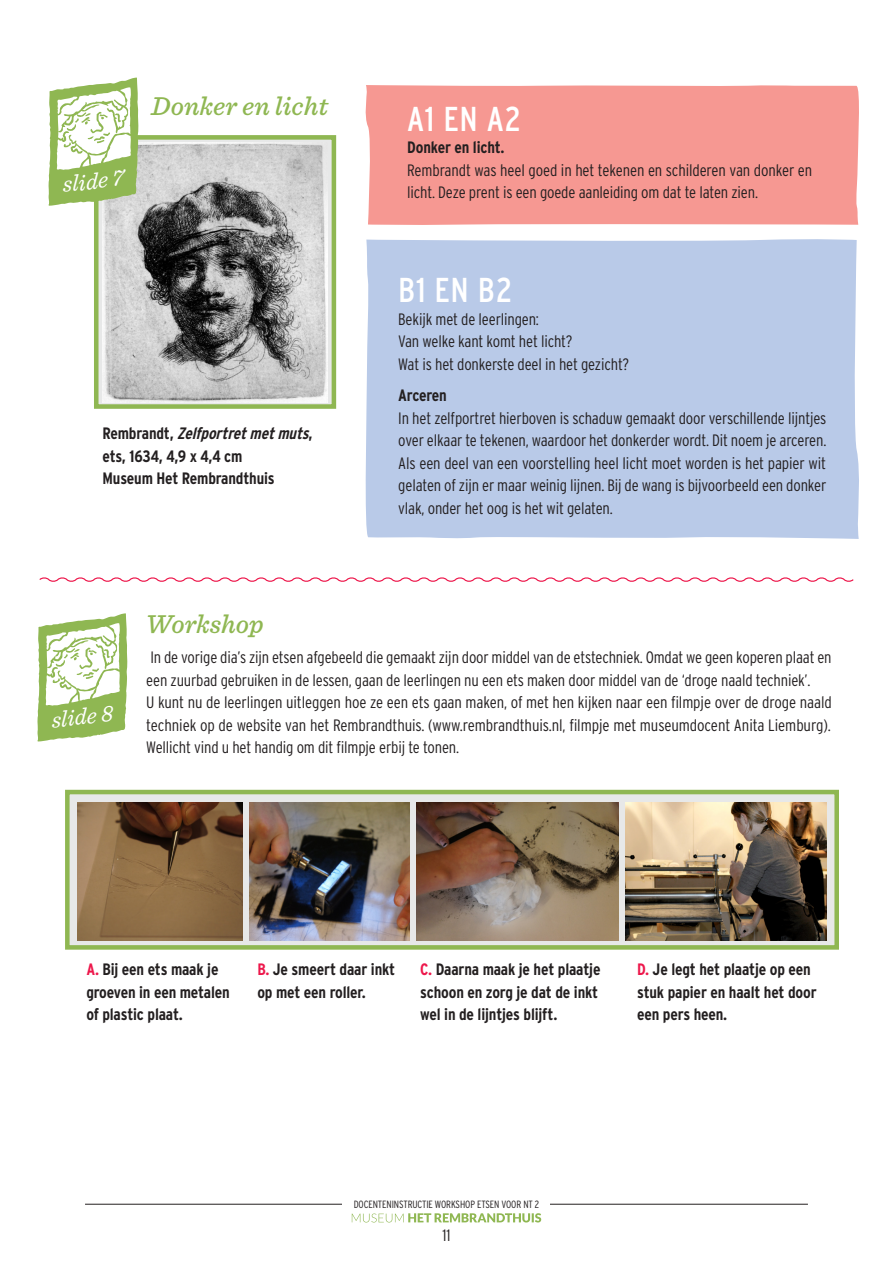
<style>
.page{position:relative;width:893px;height:1263px;background:#fff}
.page>*{position:absolute;margin:0;border:0;box-sizing:border-box;transform-origin:0 0}
.platte_tekst{font:condensed 34.5px "Interstate";letter-spacing:.02em;color:#fff}
.slide-kop{font:italic 500 27px "Sentinel";color:#8fb752}
.platte_tekst-2{font:italic 500 27px "Sentinel";color:#8fb752}
.platte_tekst-3{font:italic 23.4px "Sentinel";color:#fff}
.platte_tekst-4{font:300 condensed 16.5px/22.5px "Interstate";letter-spacing:-.01em;color:#231f20}
.platte_tekst-5{font:700 condensed 16.5px/22.5px "Interstate";letter-spacing:-.01em;color:#231f20}
.t1{font:300 condensed 10.5px "Interstate";letter-spacing:-.01em;color:#231f20}
.s1{font-style:italic}
.s2{color:#ed174b}
</style>
<div class="page">
<hr style="left:85px;top:1204px;width:723px;height:1px;background:#231f20">
<div style="left:343px;top:1199px;width:207px;height:45px;background:#fff"></div>
<svg style="left:352px;top:1213px;width:189px;height:9px"></svg>
<div style="left:94px;top:135px;width:242px;height:274px;background:#e7e8e8;border:5px solid #8fb752"></div>
<div style="left:65px;top:790px;width:774px;height:160px;background:#e7e8e8;border:5px solid #8fb752"></div>
<img style="left:102px;top:143px;width:226px;height:260px">
<svg style="left:48px;top:78px;width:91px;height:128px"></svg>
<div style="left:365px;top:85px;width:494px;height:140px;background:#f69892"></div>
<div style="left:365px;top:239px;width:494px;height:300px;background:#b9cae8"></div>
<img style="left:78px;top:802px;width:165px;height:138px">
<img style="left:249px;top:802px;width:160px;height:138px">
<img style="left:416px;top:802px;width:202px;height:138px">
<img style="left:625px;top:802px;width:201px;height:138px">
<svg style="left:37px;top:613px;width:91px;height:128px"></svg>
<svg style="left:39px;top:577px;width:815px;height:5px"></svg>
<p class="platte_tekst-3" style="left:60px;top:167px;width:63px;rotate:-7deg">slide 7</p>
<p class="slide-kop" style="left:151px;top:86px;width:179px">Donker en licht</p>
<p class="platte_tekst" style="left:407px;top:99px;width:115px">A1 EN A2</p>
<p class="platte_tekst-5" style="left:407px;top:136px;width:99px">Donker en licht.</p>
<p class="platte_tekst-4" style="left:407px;top:159px;width:407px">Rembrandt was heel goed in het tekenen en schilderen van donker en licht. Deze prent is een goede aanleiding om dat te laten zien.</p>
<p class="platte_tekst-5" style="left:102px;top:422px;width:212px">R e m b r a n d t , <span class="s1">Zelfportretmetmuts</span>, ets, 1634, 4,9 x 4,4 cm</p>
<p class="platte_tekst-5" style="left:102px;top:467px;width:174px">Museum Het Rembrandthuis</p>
<p class="platte_tekst" style="left:398px;top:271px;width:115px">B1 EN B2</p>
<p class="platte_tekst-4" style="left:398px;top:307px;width:142px">Bekijk met de leerlingen:</p>
<p class="platte_tekst-4" style="left:398px;top:330px;width:176px">Van welke kant komt het licht?</p>
<p class="platte_tekst-4" style="left:398px;top:352px;width:232px">Wat is het donkerste deel in het gezicht?</p>
<p class="platte_tekst-5" style="left:398px;top:384px;width:50px">Arceren</p>
<p class="platte_tekst-4" style="left:398px;top:406px;width:430px;text-align:justify">In het zelfportret hierboven is schaduw gemaakt door verschillende lijntjes over elkaar te tekenen, waardoor het donkerder wordt. Dit noem je arceren.<br>Als een deel van een voorstelling heel licht moet worden is het papier wit gelaten of zijn er maar weinig lijnen. Bij de wang is bijvoorbeeld een donker vlak, onder het oog is het wit gelaten.</p>
<p class="platte_tekst-3" style="left:49px;top:703px;width:63px;rotate:-7deg">slide 8</p>
<p class="platte_tekst-2" style="left:146px;top:604px;width:119px">Workshop</p>
<p class="platte_tekst-4" style="left:146px;top:646px;width:687px">In de vorige dia’s zijn etsen afgebeeld die gemaakt zijn door middel van de etstechniek. Omdat we geen koperen plaat en een zuurbad gebruiken in de lessen, gaan de leerlingen nu een ets maken door middel van de ‘droge naald techniek’.</p>
<p class="platte_tekst-4" style="left:146px;top:691px;width:687px;text-align:justify">U kunt nu de leerlingen uitleggen hoe ze een ets gaan maken, of met hen kijken naar een filmpje over de droge naald techniek op de website van het Rembrandthuis. (www.rembrandthuis.nl, filmpje met museumdocent Anita Liemburg).<br>Wellicht vind u het handig om dit filmpje erbij te tonen.</p>
<p class="platte_tekst-5" style="left:86px;top:958px;width:145px"><span class="s2">A.</span> Bij een ets maak je groeven in een metalen of plastic plaat.</p>
<p class="platte_tekst-5" style="left:257px;top:958px;width:139px"><span class="s2">B.</span> Je smeert daar inkt op met een roller.</p>
<p class="platte_tekst-5" style="left:420px;top:958px;width:182px"><span class="s2">C.</span> Daarna maak je het plaatje schoon en zorg je dat de inkt wel in de lijntjes blijft.</p>
<p class="platte_tekst-5" style="left:637px;top:958px;width:181px"><span class="s2">D.</span> Je legt het plaatje op een stuk papier en haalt het door een pers heen.</p>
<p class="t1" style="left:354px;top:1198px;width:187px">DOCENTENINSTRUCTIE WORKSHOP ETSEN VOOR NT 2</p>
<p class="platte_tekst-4" style="left:442px;top:1224px;width:10px">11</p>
</div>
